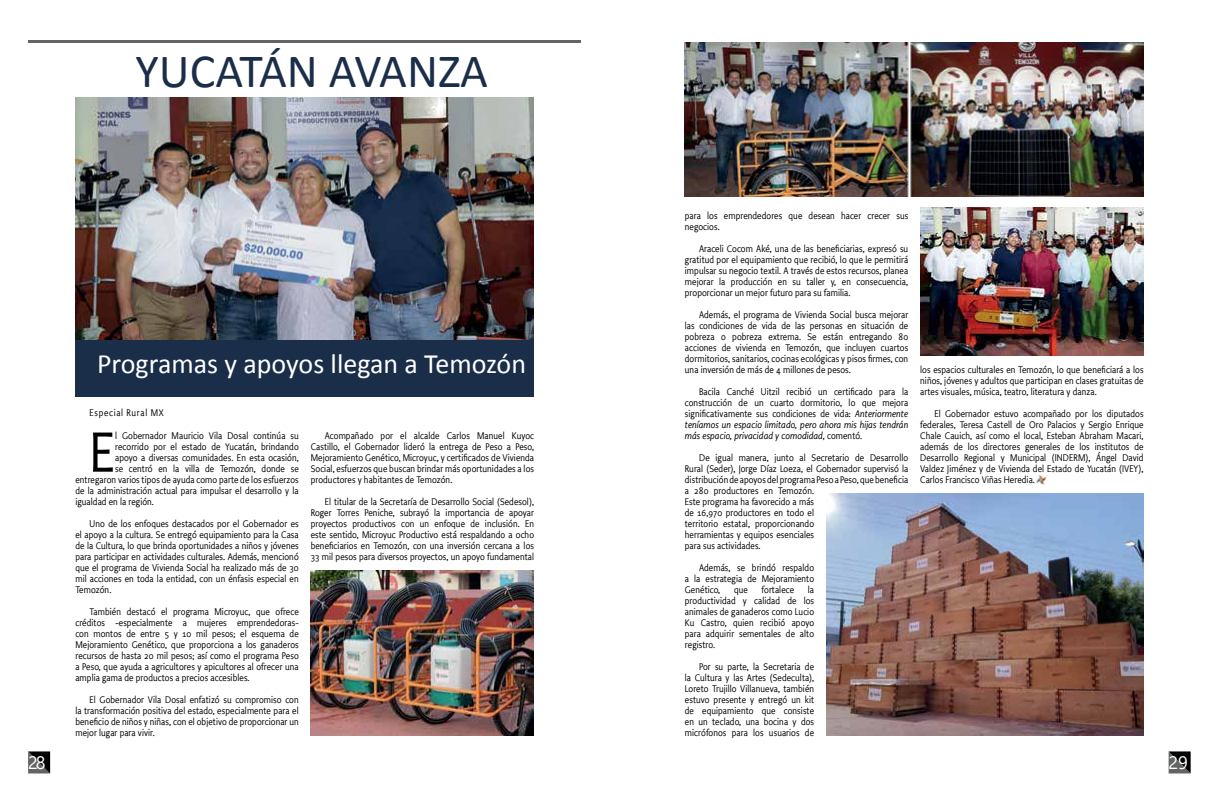
<style>
.page{position:relative;width:1219px;height:794px;background:#fff}
.page>*{position:absolute;margin:0;border:0;box-sizing:border-box;transform-origin:0 0}
.t1{font:58.7px "Productus";color:#000}
.t2{font:48px "Calibri";color:#1a2e49}
.t3{font:28px "Calibri";color:#fff}
.t4{font:18px "Segoe UI";color:#fff}
.t5{font:10px/11px "Productus";letter-spacing:.01em;color:#000;text-align:justify}
.t6{font:10px "Productus";letter-spacing:.07em;color:#000}
.s1{font-style:italic}
</style>
<div class="page">
<div style="left:75px;top:340px;width:459px;height:57px;background:#1a2e49"></div>
<img style="left:75px;top:98px;width:459px;height:241px">
<img style="left:311px;top:571px;width:223px;height:164px">
<img style="left:685px;top:43px;width:458px;height:153px">
<svg style="left:1036px;top:476px;width:10px;height:8px"></svg>
<img style="left:826px;top:494px;width:317px;height:241px">
<img style="left:920px;top:208px;width:223px;height:148px">
<svg style="left:1169px;top:751px;width:22px;height:22px"></svg>
<hr style="left:28px;top:41px;width:553px;height:2px;background:#636466">
<svg style="left:28px;top:751px;width:22px;height:22px"></svg>
<h2 class="t2" style="left:136px;top:40px;width:354px">YUCATÁN AVANZA</h2>
<p class="t5" style="left:685px;top:210px;width:225px">para los emprendedores que desean hacer crecer sus negocios.</p>
<p class="t5" style="left:685px;top:243px;width:225px;text-indent:14px">Araceli Cocom Aké, una de las beneficiarias, expresó su gratitud por el equipamiento que recibió, lo que le permitirá impulsar su negocio textil. A través de estos recursos, planea mejorar la producción en su taller y, en consecuencia, proporcionar un mejor futuro para su familia.</p>
<p class="t5" style="left:685px;top:309px;width:225px;text-indent:14px">Además, el programa de Vivienda Social busca mejorar las condiciones de vida de las personas en situación de pobreza o pobreza extrema. Se están entregando 80 acciones de vivienda en Temozón, que incluyen cuartos dormitorios, sanitarios, cocinas ecológicas y pisos firmes, con una inversión de más de 4 millones de pesos.</p>
<p class="t5" style="left:685px;top:386px;width:225px;text-indent:14px">Bacila Canché Uitzil recibió un certificado para la construcción de un cuarto dormitorio, lo que mejora significativamente sus condiciones de vida: <span class="s1">Anteriormente teníamos un espacio limitado, pero ahora mis hijas tendrán más espacio, privacidad y comodidad</span>, comentó.</p>
<p class="t5" style="left:685px;top:452px;width:225px;text-indent:14px">De igual manera, junto al Secretario de Desarrollo Rural (Seder), Jorge Díaz Loeza, el Gobernador supervisó la distribución de apoyos del programa Peso a Peso, que beneficia</p>
<h3 class="t3" style="left:97px;top:346px;width:430px">Programas y apoyos llegan a Temozón</h3>
<p class="t5" style="left:920px;top:364px;width:225px">los espacios culturales en Temozón, lo que beneficiará a los niños, jóvenes y adultos que participan en clases gratuitas de artes visuales, música, teatro, literatura y danza.</p>
<p class="t5" style="left:920px;top:408px;width:225px;text-indent:14px">El Gobernador estuvo acompañado por los diputados federales, Teresa Castell de Oro Palacios y Sergio Enrique Chale Cauich, así como el local, Esteban Abraham Macari, además de los directores generales de los institutos de Desarrollo Regional y Municipal (INDERM), Ángel David Valdez Jiménez y de Vivienda del Estado de Yucatán (IVEY), Carlos Francisco Viñas Heredia.</p>
<p class="t5" style="left:685px;top:485px;width:131px">a 280 productores en Temozón.<br>Este programa ha favorecido a más de 16,970 productores en todo el territorio estatal, proporcionando herramientas y equipos esenciales para sus actividades.</p>
<p class="t5" style="left:685px;top:562px;width:131px;text-indent:14px">Además, se brindó respaldo a la estrategia de Mejoramiento Genético,</p>
<p class="t6" style="left:90px;top:406px;width:76px">Especial Rural MX</p>
<h1 class="t1" style="left:90px;top:417px;width:27px">E</h1>
<p class="t5" style="left:115px;top:430px;width:185px">l Gobernador Mauricio Vila Dosal continúa su</p>
<p class="t5" style="left:311px;top:430px;width:225px;text-indent:14px">Acompañado por el alcalde Carlos Manuel Kuyoc Castillo, el Gobernador lideró la entrega de Peso a Peso, Mejoramiento Genético, Microyuc, y certificados de Vivienda Social, esfuerzos que buscan brindar más oportunidades a los productores y habitantes de Temozón.</p>
<p class="t5" style="left:311px;top:496px;width:225px;text-indent:14px">El titular de la Secretaría de Desarrollo Social (Sedesol), Roger Torres Peniche, subrayó la importancia de apoyar proyectos productivos con un enfoque de inclusión. En este sentido, Microyuc Productivo está respaldando a ocho beneficiarios en Temozón, con una inversión cercana a los 33 mil pesos para diversos proyectos, un apoyo fundamental</p>
<p class="t5" style="left:115px;top:441px;width:185px">recorrido por el estado de Yucatán, brindando</p>
<p class="t5" style="left:115px;top:452px;width:185px">apoyo a diversas comunidades. En esta ocasión,</p>
<p class="t5" style="left:115px;top:463px;width:185px">se centró en la villa de Temozón, donde se</p>
<p class="t5" style="left:75px;top:474px;width:225px">entregaron varios tipos de ayuda como parte de los esfuerzos</p>
<p class="t5" style="left:75px;top:485px;width:225px">de la administración actual para impulsar el desarrollo y la</p>
<p class="t5" style="left:75px;top:496px;width:80px">igualdad en la región.</p>
<p class="t5" style="left:75px;top:518px;width:225px;text-indent:14px">Uno de los enfoques destacados por el Gobernador es el apoyo a la cultura. Se entregó equipamiento para la Casa de la Cultura, lo que brinda oportunidades a niños y jóvenes para participar en actividades culturales. Además, mencionó que el programa de Vivienda Social ha realizado más de 30 mil acciones en toda la entidad, con un énfasis especial en Temozón.</p>
<p class="t5" style="left:75px;top:606px;width:225px;text-indent:14px">También destacó el programa Microyuc, que ofrece créditos -especialmente a mujeres emprendedoras&shy;con montos de entre 5 y 10 mil pesos; el esquema de Mejoramiento Genético, que proporciona a los ganaderos recursos de hasta 20 mil pesos; así como el programa Peso a Peso, que ayuda a agricultores y apicultores al ofrecer una amplia gama de productos a precios accesibles.</p>
<p class="t5" style="left:75px;top:694px;width:225px;text-indent:14px">El Gobernador Vila Dosal enfatizó su compromiso con la transformación positiva del estado, especialmente para el beneficio de niños y niñas, con el objetivo de proporcionar un mejor lugar para vivir.</p>
<p class="t5" style="left:734px;top:584px;width:15px">que</p>
<p class="t5" style="left:762px;top:584px;width:34px">fortalece</p>
<p class="t5" style="left:685px;top:584px;width:131px;text-indent:123px">la productividad y calidad de los animales de ganaderos como Lucio Ku Castro, quien recibió apoyo para adquirir sementales de alto registro.</p>
<p class="t5" style="left:685px;top:661px;width:131px;text-indent:14px">Por su parte, la Secretaria de la Cultura y las Artes (Sedeculta), Loreto Trujillo Villanueva, también estuvo presente y entregó un kit de equipamiento que consiste en un teclado, una bocina y dos micrófonos para los usuarios de</p>
<h3 class="t4" style="left:28px;top:745px;width:19px">28</h3>
<h3 class="t4" style="left:1168px;top:745px;width:21px">29</h3>
</div>
